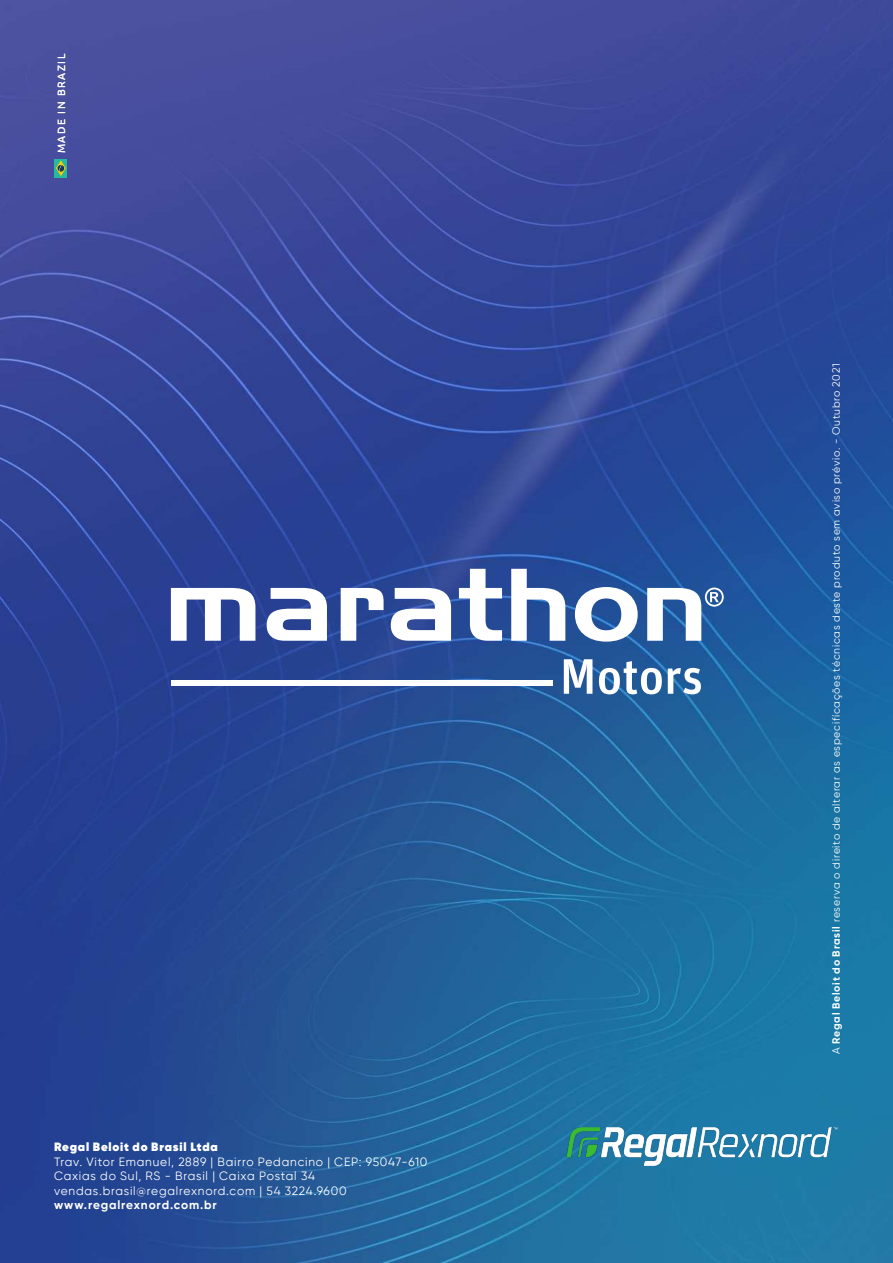
<style>
.page{position:relative;width:893px;height:1263px;background:#fff}
.page>*{position:absolute;margin:0;border:0;box-sizing:border-box;transform-origin:0 0}
.t1{font:12px/14.4px "Gilroy";letter-spacing:.065em;color:#fff}
.t2{font:800 12px "Gilroy";letter-spacing:.07em;color:#fff}
.t3{font:700 12px "Gilroy";letter-spacing:.065em;color:#fff}
.t4{font:10.5px "Gilroy";letter-spacing:.07em;color:#fff}
.t5{font:10.5px "Ubuntu";letter-spacing:.14em;color:#fff}
.s1{font-weight:700}
</style>
<div class="page">
<img style="left:0;top:0;width:893px;height:1263px">
<svg style="left:564px;top:659px;width:137px;height:35px"></svg>
<svg style="left:171px;top:569px;width:553px;height:73px"></svg>
<div style="left:171px;top:680px;width:382px;height:5px;background:#fff"></div>
<div style="left:55px;top:159px;width:12px;height:18px;background:#24bb9d"></div>
<svg style="left:56px;top:160px;width:10px;height:16px"></svg>
<img style="left:564px;top:1122px;width:276px;height:49px">
<p class="t5" style="left:55px;top:153px;width:101px;rotate:-90deg">MADE IN BRAZIL</p>
<p class="t2" style="left:54px;top:1139px;width:165px">Regal Beloit do Brasil Ltda</p>
<p class="t1" style="left:54px;top:1154px;width:375px">Trav. Vitor Emanuel, 2889 | Bairro Pedancino | CEP: 95047-610<br>Caxias do Sul, RS - Brasil | Caixa Postal 34 vendas.brasil@regalrexnord.com | 54 3224.9600</p>
<p class="t3" style="left:54px;top:1197px;width:164px">www.regalrexnord.com.br</p>
<p class="t4" style="left:830px;top:1054px;width:692px;rotate:-90deg">A <span class="s1">Regal Beloit do Brasil</span> reserva o direito de alterar as especifícações técnicas deste produto sem aviso prévio. - Outubro 2021</p>
</div>
